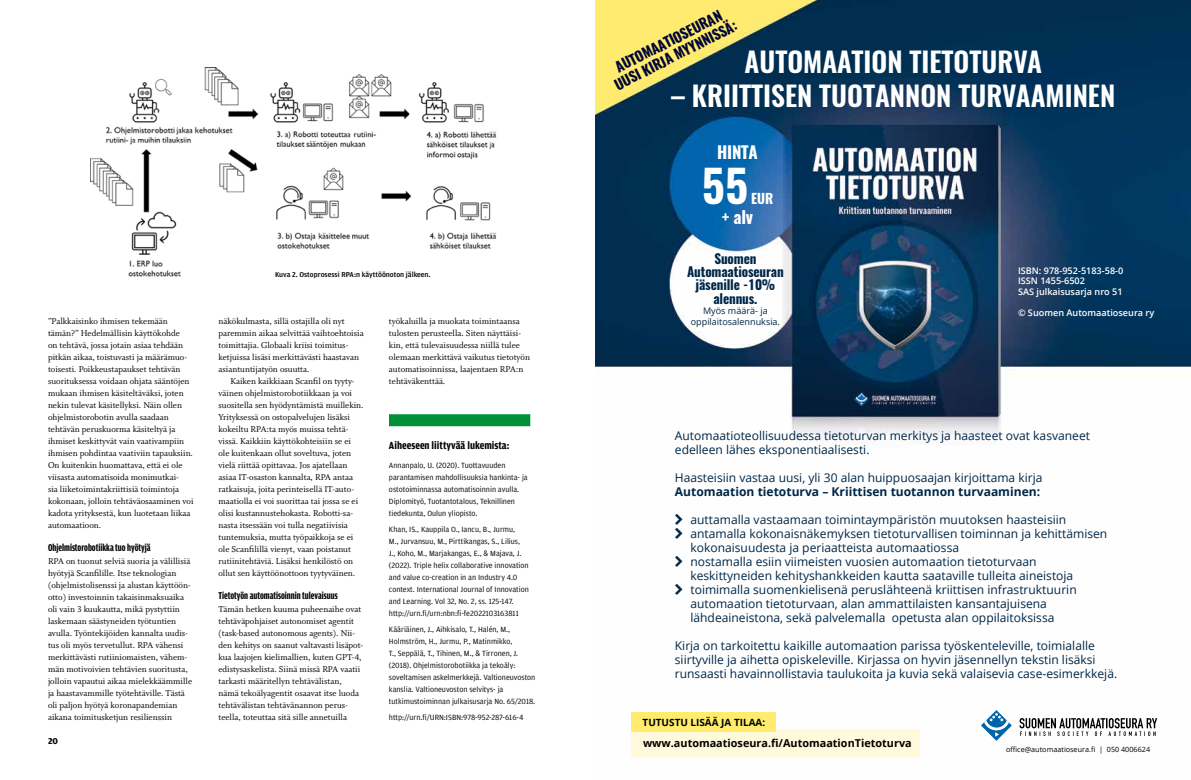
<style>
.page{position:relative;width:1191px;height:780px;background:#fff}
.page>*{position:absolute;margin:0;border:0;box-sizing:border-box;transform-origin:0 0}
.t1{font:700 44.6px "Oswald";color:#fff}
.t2{font:600 27.6px "Oswald";color:#fff}
.t3{font:700 17.1px "Oswald";color:#fff}
.t4{font:700 16.9px "Oswald";letter-spacing:-.01em;color:#fff}
.t5{font:700 14px/15.6px "Oswald";color:#000635;text-align:center}
.t6{font:700 13.7px "Oswald";color:#fff}
.t7{font:700 13.3px/13.2px "Oswald";letter-spacing:-.01em;color:#002748;text-align:center}
.t8{font:12.1px/14px "Open Sans";color:#002748}
.t9{font:700 12.1px "Open Sans";color:#002748}
.t10{font:700 11px "Amplitude Condensed";color:#000}
.t11{font:700 10.8px "Open Sans";color:#000}
.t12{font:700 10.5px "Amplitude Compressed";color:#000}
.t13{font:700 10px "Open Sans";color:#000}
.t14{font:9.5px/12px "Whitman";color:#000}
.t15{font:600 9.1px/10.6px "Open Sans";color:#fff}
.t16{font:9px/10.5px "Open Sans";color:#002748;text-align:center}
.t17{font:700 9px "Amplitude";color:#000}
.t18{font:8px/12px "Amplitude";color:#000}
.t19{font:500 7.5px "Amplitude";color:#000}
.t20{font:7.2px "Open Sans";color:#000}
</style>
<div class="page">
<img style="left:91px;top:67px;width:406px;height:210px">
<div style="left:389px;top:414px;width:141px;height:12px;background:#009037"></div>
<img style="left:595px;top:0;width:596px;height:757px">
<svg style="left:1019px;top:718px;width:138px;height:18px"></svg>
<svg style="left:981px;top:710px;width:30px;height:30px"></svg>
<svg style="left:981px;top:710px;width:30px;height:26px"></svg>
<div style="left:631px;top:729px;width:289px;height:27px;background:#fffadb"></div>
<div style="left:631px;top:712px;width:145px;height:20px;background:#ffec6f"></div>
<svg style="left:675px;top:514px;width:7px;height:25px"></svg>
<svg style="left:675px;top:556px;width:7px;height:11px"></svg>
<svg style="left:675px;top:584px;width:7px;height:11px"></svg>
<p class="t14" style="left:48px;top:315px;width:147px">”Palkkaisinko ihmisen tekemään tämän?” Hedelmällisin käyttökohde<br>on tehtävä, jossa jotain asiaa tehdään pitkän aikaa, toistuvasti ja määrämuo&shy;toisesti. Poikkeustapaukset tehtävän suorituksessa voidaan ohjata sääntöjen mukaan ihmisen käsiteltäväksi, joten nekin tulevat käsitellyksi. Näin ollen ohjelmistorobotin avulla saadaan tehtävän peruskuorma käsiteltyä ja ihmiset keskittyvät vain vaativampiin ihmisen pohdintaa vaativiin tapauksiin.<br>On kuitenkin huomattava, että ei ole viisasta automatisoida monimutkai-<br>sia liiketoimintakriittisiä toimintoja kokonaan, jolloin tehtäväosaaminen voi kadota yrityksestä, kun luotetaan liikaa automaatioon.</p>
<p class="t12" style="left:48px;top:542px;width:104px">Ohjelmistorobotiikka tuo hyötyjä</p>
<p class="t14" style="left:48px;top:555px;width:146px">RPA on tuonut selviä suoria ja välillisiä hyötyjä Scanfilille. Itse teknologian (ohjelmistolisenssi ja alustan käyttöön&shy;otto) investoinnin takaisinmaksuaika oli vain 3 kuukautta, mikä pystyttiin laskemaan säästyneiden työtuntien avulla. Työntekijöiden kannalta uudis&shy;tus oli myös tervetullut. RPA vähensi merkittävästi rutiiniomaisten, vähem&shy;män motivoivien tehtävien suoritusta, jolloin vapautui aikaa mielekkäämmille ja haastavammille työtehtäville. Tästä oli paljon hyötyä koronapandemian aikana toimitusketjun resilienssin</p>
<p class="t17" style="left:48px;top:736px;width:12px">20</p>
<p class="t19" style="left:275px;top:270px;width:157px">Kuva 2. Ostoprosessi RPA:n käyttöönoton jälkeen.</p>
<p class="t14" style="left:218px;top:315px;width:147px">näkökulmasta, sillä ostajilla oli nyt paremmin aikaa selvittää vaihtoehtoisia toimittajia. Globaali kriisi toimitus&shy;ketjuissa lisäsi merkittävästi haastavan asiantuntijatyön osuutta.</p>
<p class="t14" style="left:218px;top:375px;width:147px;text-indent:12px">Kaiken kaikkiaan Scanfil on tyyty&shy;väinen ohjelmistorobotiikkaan ja voi suositella sen hyödyntämistä muillekin.<br>Yrityksessä on ostopalvelujen lisäksi kokeiltu RPA:ta myös muissa tehtä&shy;vissä. Kaikkiin käyttökohteisiin se ei ole kuitenkaan ollut soveltuva, joten vielä riittää opittavaa. Jos ajatellaan asiaa IT-osaston kannalta, RPA antaa ratkaisuja, joita perinteisellä IT-auto&shy;maatiolla ei voi suorittaa tai jossa se ei olisi kustannustehokasta. Robotti-sa&shy;nasta itsessään voi tulla negatiivisia tuntemuksia, mutta työpaikkoja se ei ole Scanfilillä vienyt, vaan poistanut rutiinitehtäviä. Lisäksi henkilöstö on ollut sen käyttöönottoon tyytyväinen.</p>
<p class="t12" style="left:218px;top:590px;width:121px">Tietotyön automatisoinnin tulevaisuus</p>
<p class="t14" style="left:218px;top:603px;width:146px">Tämän hetken kuuma puheenaihe ovat tehtäväpohjaiset autonomiset agentit (task-based autonomous agents). Nii&shy;den kehitys on saanut valtavasti lisäpot&shy;kua laajojen kielimallien, kuten GPT-4, edistysaskelista. Siinä missä RPA vaatii tarkasti määritellyn tehtävälistan, nämä tekoälyagentit osaavat itse luoda tehtävälistan tehtävänannon perus&shy;teella, toteuttaa sitä sille annetuilla</p>
<p class="t14" style="left:389px;top:315px;width:142px">työkaluilla ja muokata toimintaansa tulosten perusteella. Siten näyttäisi&shy;kin, että tulevaisuudessa niillä tulee olemaan merkittävä vaikutus tietotyön automatisoinnissa, laajentaen RPA:n tehtäväkenttää.</p>
<p class="t10" style="left:389px;top:439px;width:122px">Aiheeseen liittyvää lukemista:</p>
<p class="t18" style="left:389px;top:459px;width:140px">Annanpalo, U. (2020). Tuottavuuden parantamisen mahdollisuuksia hankinta- ja ostotoiminnassa automatisoinnin avulla.<br>Diplomityö, Tuotantotalous, Teknillinen tiedekunta, Oulun yliopisto.</p>
<p class="t18" style="left:389px;top:523px;width:141px">Khan, IS., Kauppila O., Iancu, B., Jurmu,<br>M., Jurvansuu, M., Pirttikangas, S., Lilius,<br>J., Koho, M., Marjakangas, E., &amp; Majava, J. (2022). Triple helix collaborative innovation and value co-creation in an Industry 4.0 context. International Journal of Innovation and Learning. Vol 32, No. 2, ss. 125-147. http://urn.fi/urn:nbn:fi-fe2022103163811</p>
<p class="t18" style="left:389px;top:623px;width:148px">Kääriäinen, J., Aihkisalo, T., Halén, M., Holmström, H., Jurmu, P., Matinmikko,<br>T., Seppälä, T., Tihinen, M., &amp; Tirronen, J. (2018). Ohjelmistorobotiikka ja tekoäly: soveltamisen askelmerkkejä. Valtioneuvoston kanslia. Valtioneuvoston selvitys- ja tutkimustoiminnan julkaisusarja No. 65/2018.</p>
<p class="t18" style="left:389px;top:711px;width:136px">http://urn.fi/URN:ISBN:978-952-287-616-4</p>
<h3 class="t5" style="left:605px;top:65px;width:136px;rotate:-27deg">AUTOMAATIOSEURAN<br>UUSI KIRJA MYYNNISSÄ:</h3>
<h2 class="t2" style="left:744px;top:42px;width:299px">AUTOMAATION TIETOTURVA</h2>
<h2 class="t2" style="left:671px;top:77px;width:445px">– KRIITTISEN TUOTANNON TURVAAMINEN</h2>
<h3 class="t4" style="left:717px;top:140px;width:42px">HINTA</h3>
<h1 class="t1" style="left:701px;top:155px;width:48px">55</h1>
<h3 class="t6" style="left:751px;top:189px;width:24px">EUR</h3>
<h3 class="t3" style="left:721px;top:205px;width:33px">+ alv</h3>
<h3 class="t7" style="left:687px;top:252px;width:98px">Suomen<br>Automaatioseuran jäsenille -10% alennus.</h3>
<p class="t16" style="left:691px;top:305px;width:91px">Myös määrä- ja oppilaitosalennuksia.</p>
<p class="t15" style="left:1018px;top:265px;width:107px">ISBN: 978-952-5183-58-0<br>ISSN 1455-6502<br>SAS julkaisusarja nro 51</p>
<p class="t15" style="left:1018px;top:307px;width:138px">© Suomen Automaatioseura ry</p>
<p class="t8" style="left:675px;top:428px;width:417px">Automaatioteollisuudessa tietoturvan merkitys ja haasteet ovat kasvaneet edelleen lähes eksponentiaalisesti.</p>
<p class="t8" style="left:675px;top:470px;width:369px">Haasteisiin vastaa uusi, yli 30 alan huippuosaajan kirjoittama kirja</p>
<p class="t9" style="left:675px;top:483px;width:367px">Automaation tietoturva – Kriittisen tuotannon turvaaminen:</p>
<p class="t8" style="left:690px;top:512px;width:418px">auttamalla vastaamaan toimintaympäristön muutoksen haasteisiin antamalla kokonaisnäkemyksen tietoturvallisen toiminnan ja kehittämisen kokonaisuudesta ja periaatteista automaatiossa<br>nostamalla esiin viimeisten vuosien automaation tietoturvaan keskittyneiden kehityshankkeiden kautta saataville tulleita aineistoja toimimalla suomenkielisenä peruslähteenä kriittisen infrastruktuurin automaation tietoturvaan, alan ammattilaisten kansantajuisena lähdeaineistona, sekä palvelemalla opetusta alan oppilaitoksissa</p>
<p class="t8" style="left:675px;top:638px;width:444px">Kirja on tarkoitettu kaikille automaation parissa työskenteleville, toimialalle siirtyville ja aihetta opiskeleville. Kirjassa on hyvin jäsennellyn tekstin lisäksi runsaasti havainnollistavia taulukoita ja kuvia sekä valaisevia case-esimerkkejä.</p>
<p class="t13" style="left:642px;top:715px;width:124px">TUTUSTU LISÄÄ JA TILAA:</p>
<p class="t11" style="left:643px;top:735px;width:270px">www.automaatioseura.fi/AutomaationTietoturva</p>
<p class="t20" style="left:1006px;top:744px;width:145px">office@automaatioseura.fi | 050 4006624</p>
</div>
